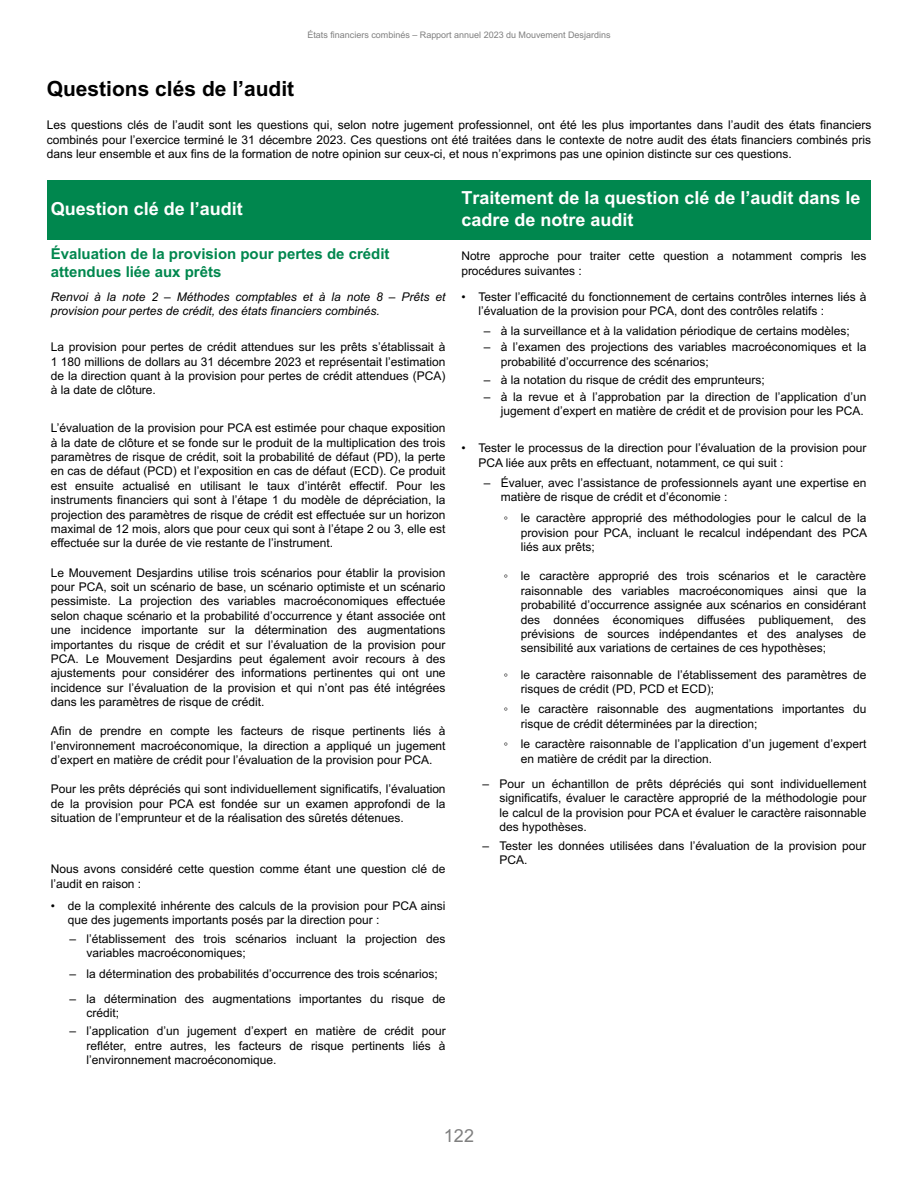
<style>
.page{position:relative;width:918px;height:1188px;background:#fff}
.page>*{position:absolute;margin:0;border:0;box-sizing:border-box;transform-origin:0 0}
.t1{font:700 21px "Arial";color:#000}
.t2{font:700 18px/21.6px "Arial";color:#fff}
.t3{font:18px "Arial";color:#808080}
.t4{font:700 15px/18px "Arial";color:#00874e}
.t5{font:12px/14.4px "Arial";color:#000}
.t6{font:italic 12px/14.4px "Arial";color:#000}
.t7{font:9px "Arial";color:#808080}
</style>
<div class="page">
<div style="left:47px;top:180px;width:823px;height:60px;background:#00874e"></div>
<p class="t7" style="left:307px;top:30px;width:305px">États financiers combinés – Rapport annuel 2023 du Mouvement Desjardins</p>
<h1 class="t1" style="left:47px;top:77px;width:249px">Questions clés de l’audit</h1>
<p class="t5" style="left:47px;top:118px;width:826px;text-align:justify">Les questions clés de l’audit sont les questions qui, selon notre jugement professionnel, ont été les plus importantes dans l’audit des états financiers combinés pour l’exercice terminé le 31 décembre 2023. Ces questions ont été traitées dans le contexte de notre audit des états financiers combinés pris dans leur ensemble et aux fins de la formation de notre opinion sur ceux-ci, et nous n’exprimons pas une opinion distincte sur ces questions.</p>
<h2 class="t2" style="left:51px;top:198px;width:194px">Question clé de l’audit</h2>
<h2 class="t2" style="left:461px;top:187px;width:401px">Traitement de la question clé de l’audit dans le cadre de notre audit</h2>
<p class="t4" style="left:51px;top:245px;width:340px">Évaluation de la provision pour pertes de crédit attendues liée aux prêts</p>
<p class="t5" style="left:461px;top:249px;width:407px">Notre approche pour traiter cette question a notamment compris les procédures suivantes :</p>
<p class="t6" style="left:51px;top:289px;width:396px">Renvoi à la note 2 – Méthodes comptables et à la note 8 – Prêts et provision pour pertes de crédit, des états financiers combinés.</p>
<p class="t5" style="left:478px;top:289px;width:390px;text-indent:-17px">• Tester l’efficacité du fonctionnement de certains contrôles internes liés à l’évaluation de la provision pour PCA, dont des contrôles relatifs :</p>
<p class="t5" style="left:484px;top:324px;width:368px">– à la surveillance et à la validation périodique de certains modèles;</p>
<p class="t5" style="left:51px;top:340px;width:396px;text-align:justify">La provision pour pertes de crédit attendues sur les prêts s’établissait à 1 180 millions de dollars au 31 décembre 2023 et représentait l’estimation de la direction quant à la provision pour pertes de crédit attendues (PCA) à la date de clôture.</p>
<p class="t5" style="left:501px;top:340px;width:367px;text-indent:-17px">– à l’examen des projections des variables macroéconomiques et la probabilité d’occurrence des scénarios;</p>
<p class="t5" style="left:484px;top:372px;width:282px">– à la notation du risque de crédit des emprunteurs;</p>
<p class="t5" style="left:484px;top:389px;width:384px;text-align:right">– à la revue et à l’approbation par la direction de l’application d’un jugement d’expert en matière de crédit et de provision pour les PCA.</p>
<p class="t5" style="left:51px;top:421px;width:396px;text-align:justify">L’évaluation de la provision pour PCA est estimée pour chaque exposition à la date de clôture et se fonde sur le produit de la multiplication des trois paramètres de risque de crédit, soit la probabilité de défaut (PD), la perte en cas de défaut (PCD) et l’exposition en cas de défaut (ECD). Ce produit est ensuite actualisé en utilisant le taux d’intérêt effectif. Pour les instruments financiers qui sont à l’étape 1 du modèle de dépréciation, la projection des paramètres de risque de crédit est effectuée sur un horizon maximal de 12 mois, alors que pour ceux qui sont à l’étape 2 ou 3, elle est effectuée sur la durée de vie restante de l’instrument.</p>
<p class="t5" style="left:51px;top:565px;width:396px;text-align:justify">Le Mouvement Desjardins utilise trois scénarios pour établir la provision pour PCA, soit un scénario de base, un scénario optimiste et un scénario pessimiste. La projection des variables macroéconomiques effectuée selon chaque scénario et la probabilité d’occurrence y étant associée ont une incidence importante sur la détermination des augmentations importantes du risque de crédit et sur l’évaluation de la provision pour PCA. Le Mouvement Desjardins peut également avoir recours à des ajustements pour considérer des informations pertinentes qui ont une incidence sur l’évaluation de la provision et qui n’ont pas été intégrées dans les paramètres de risque de crédit.</p>
<p class="t5" style="left:51px;top:724px;width:396px;text-align:justify">Afin de prendre en compte les facteurs de risque pertinents liés à l’environnement macroéconomique, la direction a appliqué un jugement d’expert en matière de crédit pour l’évaluation de la provision pour PCA.</p>
<p class="t5" style="left:51px;top:782px;width:396px;text-align:justify">Pour les prêts dépréciés qui sont individuellement significatifs, l’évaluation de la provision pour PCA est fondée sur un examen approfondi de la situation de l’emprunteur et de la réalisation des sûretés détenues.</p>
<p class="t5" style="left:51px;top:862px;width:396px">Nous avons considéré cette question comme étant une question clé de l’audit en raison :</p>
<p class="t5" style="left:68px;top:898px;width:379px;text-indent:-17px">• de la complexité inhérente des calculs de la provision pour PCA ainsi que des jugements importants posés par la direction pour :</p>
<p class="t5" style="left:87px;top:932px;width:360px;text-indent:-17px">– l’établissement des trois scénarios incluant la projection des variables macroéconomiques;</p>
<p class="t5" style="left:70px;top:966px;width:370px">– la détermination des probabilités d’occurrence des trois scénarios;</p>
<p class="t5" style="left:87px;top:992px;width:361px;text-indent:-17px">– la détermination des augmentations importantes du risque de crédit;</p>
<p class="t5" style="left:87px;top:1024px;width:361px;text-align:justify;text-indent:-17px">– l’application d’un jugement d’expert en matière de crédit pour refléter, entre autres, les facteurs de risque pertinents liés à l’environnement macroéconomique.</p>
<p class="t5" style="left:478px;top:441px;width:390px;text-indent:-17px">• Tester le processus de la direction pour l’évaluation de la provision pour<br>PCA liée aux prêts en effectuant, notamment, ce qui suit :</p>
<p class="t5" style="left:501px;top:475px;width:367px;text-indent:-17px">– Évaluer, avec l’assistance de professionnels ayant une expertise en matière de risque de crédit et d’économie :</p>
<p class="t5" style="left:521px;top:511px;width:348px;text-align:justify;text-indent:-17px">◦ le caractère approprié des méthodologies pour le calcul de la provision pour PCA, incluant le recalcul indépendant des PCA liés aux prêts;</p>
<p class="t5" style="left:521px;top:569px;width:347px;text-align:justify;text-indent:-17px">◦ le caractère approprié des trois scénarios et le caractère raisonnable des variables macroéconomiques ainsi que la probabilité d’occurrence assignée aux scénarios en considérant des données économiques diffusées publiquement, des prévisions de sources indépendantes et des analyses de sensibilité aux variations de certaines de ces hypothèses;</p>
<p class="t5" style="left:521px;top:667px;width:347px;text-indent:-17px">◦ le caractère raisonnable de l’établissement des paramètres de risques de crédit (PD, PCD et ECD);</p>
<p class="t5" style="left:521px;top:702px;width:347px;text-indent:-17px">◦ le caractère raisonnable des augmentations importantes du risque de crédit déterminées par la direction;</p>
<p class="t5" style="left:521px;top:737px;width:347px;text-indent:-17px">◦ le caractère raisonnable de l’application d’un jugement d’expert en matière de crédit par la direction.</p>
<p class="t5" style="left:500px;top:776px;width:368px;text-align:justify;text-indent:-17px">– Pour un échantillon de prêts dépréciés qui sont individuellement significatifs, évaluer le caractère approprié de la méthodologie pour le calcul de la provision pour PCA et évaluer le caractère raisonnable des hypothèses.</p>
<p class="t5" style="left:500px;top:838px;width:368px;text-indent:-17px">– Tester les données utilisées dans l’évaluation de la provision pour<br>PCA.</p>
<h2 class="t3" style="left:444px;top:1126px;width:32px">122</h2>
</div>
